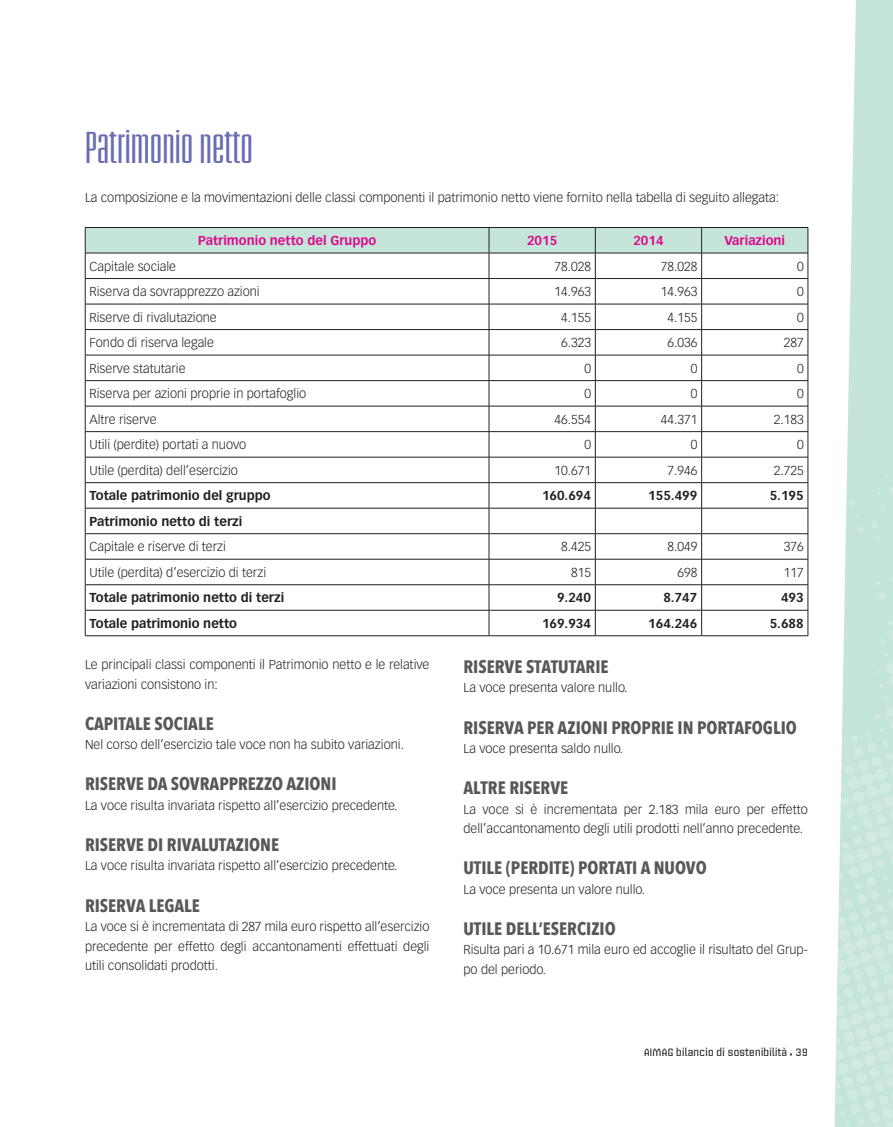
<style>
.page{position:relative;width:893px;height:1127px;background:#fff}
.page>*{position:absolute;margin:0;border:0;box-sizing:border-box;transform-origin:0 0}
.t1{font:600 condensed 37.5px "Briem Akademi Std";color:#686cb2}
.t2{font:700 18px "Avenir Next Condensed";color:#57585a}
.t3{font:300 12.75px/19.5px "Vectora LT Std";color:#231f20}
.t4{font:700 12.75px "Vectora LT Std";color:#231f20}
.t5{font:700 12.75px "Vectora LT Std";color:#dc098c}
.t6{font:10.5px "Briem Akademi Std";letter-spacing:-.03em;color:#231f20}
.s1{font-size:4.5px}
</style>
<div class="page">
<svg style="left:834px;top:0;width:59px;height:1127px;fill:#c6e5da"></svg>
<svg style="left:889px;top:487px;width:4px;height:5px"></svg>
<svg style="left:877px;top:492px;width:4px;height:4px"></svg>
<svg style="left:849px;top:500px;width:5px;height:5px"></svg>
<svg style="left:871px;top:522px;width:6px;height:6px"></svg>
<svg style="left:858px;top:527px;width:6px;height:5px"></svg>
<svg style="left:890px;top:577px;width:3px;height:4px"></svg>
<svg style="left:876px;top:580px;width:5px;height:5px"></svg>
<svg style="left:879px;top:593px;width:7px;height:6px"></svg>
<svg style="left:889px;top:621px;width:4px;height:5px"></svg>
<svg style="left:891px;top:633px;width:2px;height:7px"></svg>
<svg style="left:880px;top:638px;width:4px;height:5px"></svg>
<svg style="left:884px;top:652px;width:4px;height:5px"></svg>
<svg style="left:876px;top:663px;width:17px;height:25px"></svg>
<svg style="left:883px;top:696px;width:6px;height:6px"></svg>
<svg style="left:835px;top:708px;width:58px;height:419px;background:#cde8de"></svg>
<svg style="left:85px;top:227px;width:724px;height:408px"></svg>
<hr style="left:85px;top:635px;width:404px;height:1px;background:#231f20">
<hr style="left:489px;top:635px;width:106px;height:1px;background:#231f20">
<hr style="left:595px;top:635px;width:107px;height:1px;background:#231f20">
<hr style="left:702px;top:635px;width:106px;height:1px;background:#231f20">
<h1 class="t1" style="left:85px;top:127px;width:170px">Patrimonio netto</h1>
<p class="t3" style="left:85px;top:188px;width:696px">La composizione e la movimentazioni delle classi componenti il patrimonio netto viene fornito nella tabella di seguito allegata:</p>
<p class="t5" style="left:198px;top:233px;width:180px">Patrimonio netto del Gruppo</p>
<p class="t5" style="left:527px;top:233px;width:32px">2015</p>
<p class="t5" style="left:633px;top:233px;width:32px">2014</p>
<p class="t5" style="left:724px;top:233px;width:62px">Variazioni</p>
<p class="t3" style="left:89px;top:257px;width:88px">Capitale sociale</p>
<p class="t3" style="left:555px;top:257px;width:38px">78.028</p>
<p class="t3" style="left:661px;top:257px;width:38px">78.028</p>
<p class="t3" style="left:797px;top:257px;width:8px">0</p>
<p class="t3" style="left:89px;top:282px;width:172px">Riserva da sovrapprezzo azioni</p>
<p class="t3" style="left:555px;top:282px;width:38px">14.963</p>
<p class="t3" style="left:661px;top:282px;width:38px">14.963</p>
<p class="t3" style="left:797px;top:282px;width:8px">0</p>
<p class="t3" style="left:89px;top:308px;width:129px">Riserve di rivalutazione</p>
<p class="t3" style="left:561px;top:308px;width:31px">4.155</p>
<p class="t3" style="left:667px;top:308px;width:31px">4.155</p>
<p class="t3" style="left:797px;top:308px;width:8px">0</p>
<p class="t3" style="left:89px;top:333px;width:126px">Fondo di riserva legale</p>
<p class="t3" style="left:561px;top:333px;width:31px">6.323</p>
<p class="t3" style="left:667px;top:333px;width:31px">6.036</p>
<p class="t3" style="left:784px;top:333px;width:21px">287</p>
<p class="t3" style="left:89px;top:359px;width:98px">Riserve statutarie</p>
<p class="t3" style="left:584px;top:359px;width:8px">0</p>
<p class="t3" style="left:691px;top:359px;width:8px">0</p>
<p class="t3" style="left:797px;top:359px;width:8px">0</p>
<p class="t3" style="left:89px;top:384px;width:218px">Riserva per azioni proprie in portafoglio</p>
<p class="t3" style="left:584px;top:384px;width:8px">0</p>
<p class="t3" style="left:691px;top:384px;width:8px">0</p>
<p class="t3" style="left:797px;top:384px;width:8px">0</p>
<p class="t3" style="left:89px;top:410px;width:69px">Altre riserve</p>
<p class="t3" style="left:555px;top:410px;width:38px">46.554</p>
<p class="t3" style="left:661px;top:410px;width:38px">44.371</p>
<p class="t3" style="left:774px;top:410px;width:31px">2.183</p>
<p class="t3" style="left:89px;top:435px;width:158px">Utili (perdite) portati a nuovo</p>
<p class="t3" style="left:584px;top:435px;width:8px">0</p>
<p class="t3" style="left:691px;top:435px;width:8px">0</p>
<p class="t3" style="left:797px;top:435px;width:8px">0</p>
<p class="t3" style="left:89px;top:461px;width:150px">Utile (perdita) dell’esercizio</p>
<p class="t3" style="left:555px;top:461px;width:38px">10.671</p>
<p class="t3" style="left:667px;top:461px;width:31px">7.946</p>
<p class="t3" style="left:774px;top:461px;width:31px">2.725</p>
<p class="t4" style="left:89px;top:488px;width:183px">Totale patrimonio del gruppo</p>
<p class="t4" style="left:542px;top:488px;width:51px">160.694</p>
<p class="t4" style="left:648px;top:488px;width:51px">155.499</p>
<p class="t4" style="left:770px;top:488px;width:35px">5.195</p>
<p class="t4" style="left:89px;top:514px;width:154px">Patrimonio netto di terzi</p>
<p class="t3" style="left:89px;top:537px;width:138px">Capitale e riserve di terzi</p>
<p class="t3" style="left:561px;top:537px;width:31px">8.425</p>
<p class="t3" style="left:667px;top:537px;width:31px">8.049</p>
<p class="t3" style="left:784px;top:537px;width:21px">376</p>
<p class="t3" style="left:89px;top:563px;width:178px">Utile (perdita) d’esercizio di terzi</p>
<p class="t3" style="left:571px;top:563px;width:21px">815</p>
<p class="t3" style="left:677px;top:563px;width:21px">698</p>
<p class="t3" style="left:784px;top:563px;width:21px">117</p>
<p class="t4" style="left:89px;top:590px;width:196px">Totale patrimonio netto di terzi</p>
<p class="t4" style="left:557px;top:590px;width:35px">9.240</p>
<p class="t4" style="left:663px;top:590px;width:35px">8.747</p>
<p class="t4" style="left:781px;top:590px;width:24px">493</p>
<p class="t4" style="left:89px;top:616px;width:149px">Totale patrimonio netto</p>
<p class="t4" style="left:542px;top:616px;width:51px">169.934</p>
<p class="t4" style="left:648px;top:616px;width:51px">164.246</p>
<p class="t4" style="left:770px;top:616px;width:35px">5.688</p>
<p class="t3" style="left:85px;top:655px;width:346px">Le principali classi componenti il Patrimonio netto e le relative variazioni consistono in:</p>
<h2 class="t2" style="left:85px;top:712px;width:130px">CAPITALE SOCIALE</h2>
<p class="t3" style="left:85px;top:735px;width:320px">Nel corso dell’esercizio tale voce non ha subito variazioni.</p>
<h2 class="t2" style="left:85px;top:773px;width:253px">RISERVE DA SOVRAPPREZZO AZIONI</h2>
<p class="t3" style="left:85px;top:796px;width:314px">La voce risulta invariata rispetto all’esercizio precedente.</p>
<h2 class="t2" style="left:85px;top:833px;width:196px">RISERVE DI RIVALUTAZIONE</h2>
<p class="t3" style="left:85px;top:856px;width:314px">La voce risulta invariata rispetto all’esercizio precedente.</p>
<h2 class="t2" style="left:85px;top:894px;width:116px">RISERVA LEGALE</h2>
<p class="t3" style="left:85px;top:917px;width:346px;text-align:justify">La voce si è incrementata di 287 mila euro rispetto all’esercizio precedente per effetto degli accantonamenti effettuati degli utili consolidati prodotti.</p>
<h2 class="t2" style="left:463px;top:655px;width:147px">RISERVE STATUTARIE</h2>
<p class="t3" style="left:463px;top:678px;width:166px">La voce presenta valore nullo.</p>
<h2 class="t2" style="left:463px;top:716px;width:335px">RISERVA PER AZIONI PROPRIE IN PORTAFOGLIO</h2>
<p class="t3" style="left:463px;top:739px;width:161px">La voce presenta saldo nullo.</p>
<h2 class="t2" style="left:463px;top:777px;width:106px">ALTRE RISERVE</h2>
<p class="t3" style="left:463px;top:799px;width:346px">La voce si è incrementata per 2.183 mila euro per effetto dell’accantonamento degli utili prodotti nell’anno precedente.</p>
<h2 class="t2" style="left:463px;top:857px;width:245px">UTILE (PERDITE) PORTATI A NUOVO</h2>
<p class="t3" style="left:463px;top:879px;width:183px">La voce presenta un valore nullo.</p>
<h2 class="t2" style="left:463px;top:917px;width:154px">UTILE DELL’ESERCIZIO</h2>
<p class="t3" style="left:463px;top:940px;width:346px">Risulta pari a 10.671 mila euro ed accoglie il risultato del Grup&shy;po del periodo.</p>
<p class="t6" style="left:644px;top:1046px;width:166px">aimag bilancio di sostenibilità <span class="s1">•</span> 39</p>
</div>
